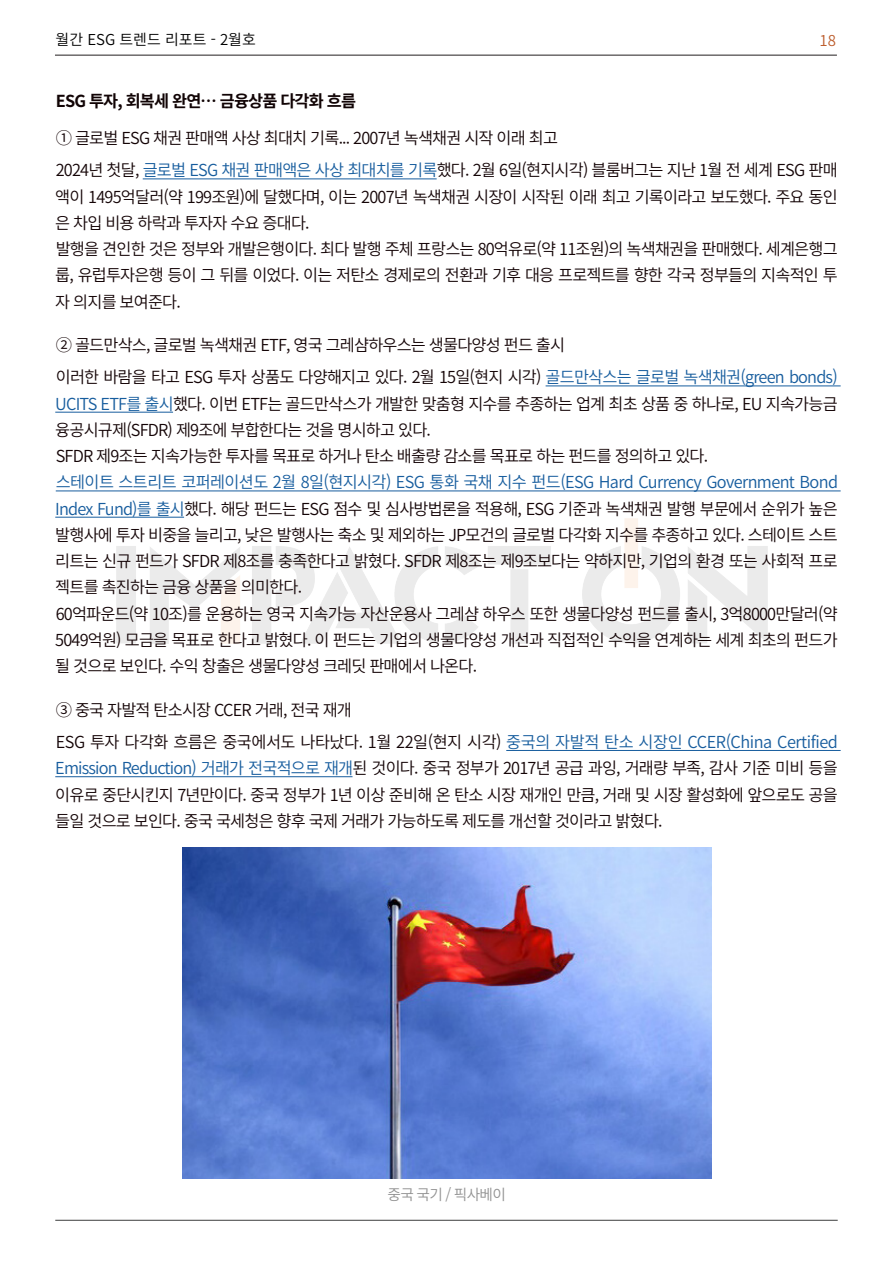
<style>
.page{position:relative;width:893px;height:1263px;background:#fff}
.page>*{position:absolute;margin:0;border:0;box-sizing:border-box;transform-origin:0 0}
.t1{font:16.5px/26.2px "Source Han Sans K";letter-spacing:-.05em;color:#140406;text-align:justify}
.t2{font:700 16.5px "Source Han Sans K";letter-spacing:-.05em;color:#110405}
.t3{font:15px "Source Han Sans K";color:#000}
.t4{font:15px "Source Han Sans K";letter-spacing:-.05em;color:#919191}
.t5{font:15px "Source Han Sans K";color:#bd5e2e}
.s1{color:#175d9e}
</style>
<div class="page">
<hr style="left:55px;top:55px;width:782px;height:1px;background:#231f20">
<hr style="left:55px;top:1220px;width:783px;height:1px;background:#030505">
<hr style="left:143px;top:178px;width:294px;height:1px;background:#175d9e">
<hr style="left:546px;top:385px;width:295px;height:1px;background:#175d9e">
<hr style="left:55px;top:412px;width:118px;height:1px;background:#175d9e">
<hr style="left:56px;top:490px;width:785px;height:1px;background:#175d9e">
<hr style="left:55px;top:517px;width:129px;height:1px;background:#175d9e">
<hr style="left:506px;top:750px;width:335px;height:1px;background:#175d9e">
<hr style="left:55px;top:776px;width:297px;height:1px;background:#175d9e">
<img style="left:183px;top:848px;width:528px;height:331px">
<p class="t3" style="left:56px;top:31px;width:202px">월간 ESG 트렌드 리포트 - 2월호</p>
<p class="t5" style="left:820px;top:32px;width:18px">18</p>
<p class="t2" style="left:56px;top:91px;width:302px">ESG 투자, 회복세 완연… 금융상품 다각화 흐름</p>
<p class="t1" style="left:56px;top:125px;width:504px">① 글로벌 ESG 채권 판매액 사상 최대치 기록... 2007년 녹색채권 시작 이래 최고</p>
<p class="t1" style="left:55px;top:158px;width:784px">2024년 첫달, <span class="s1">글로벌 ESG 채권 판매액은 사상 최대치를 기록</span>했다. 2월 6일(현지시각) 블룸버그는 지난 1월 전 세계 ESG 판매 액이 1495억달러(약 199조원)에 달했다며, 이는 2007년 녹색채권 시장이 시작된 이래 최고 기록이라고 보도했다. 주요 동인 은 차입 비용 하락과 투자자 수요 증대다.</p>
<p class="t1" style="left:55px;top:236px;width:784px">발행을 견인한 것은 정부와 개발은행이다. 최다 발행 주체 프랑스는 80억유로(약 11조원)의 녹색채권을 판매했다. 세계은행그 룹, 유럽투자은행 등이 그 뒤를 이었다. 이는 저탄소 경제로의 전환과 기후 대응 프로젝트를 향한 각국 정부들의 지속적인 투 자 의지를 보여준다.</p>
<p class="t1" style="left:56px;top:332px;width:511px">② 골드만삭스, 글로벌 녹색채권 ETF, 영국 그레샴하우스는 생물다양성 펀드 출시</p>
<p class="t1" style="left:55px;top:365px;width:784px">이러한 바람을 타고 ESG 투자 상품도 다양해지고 있다. 2월 15일(현지 시각) <span class="s1">골드만삭스는 글로벌 녹색채권(green bonds)<br>UCITS ETF를 출시</span>했다. 이번 ETF는 골드만삭스가 개발한 맞춤형 지수를 추종하는 업계 최초 상품 중 하나로, EU 지속가능금 융공시규제(SFDR) 제9조에 부합한다는 것을 명시하고 있다.</p>
<p class="t1" style="left:56px;top:443px;width:654px">SFDR 제9조는 지속가능한 투자를 목표로 하거나 탄소 배출량 감소를 목표로 하는 펀드를 정의하고 있다.</p>
<p class="t1" style="left:55px;top:470px;width:784px"><span class="s1">스테이트 스트리트 코퍼레이션도 2월 8일(현지시각) ESG 통화 국채 지수 펀드(ESG Hard Currency Government Bond Index Fund)를 출시</span>했다. 해당 펀드는 ESG 점수 및 심사방법론을 적용해, ESG 기준과 녹색채권 발행 부문에서 순위가 높은 발행사에 투자 비중을 늘리고, 낮은 발행사는 축소 및 제외하는 JP모건의 글로벌 다각화 지수를 추종하고 있다. 스테이트 스트 리트는 신규 펀드가 SFDR 제8조를 충족한다고 밝혔다. SFDR 제8조는 제9조보다는 약하지만, 기업의 환경 또는 사회적 프로 젝트를 촉진하는 금융 상품을 의미한다.</p>
<p class="t1" style="left:55px;top:601px;width:784px">60억파운드(약 10조)를 운용하는 영국 지속가능 자산운용사 그레샴 하우스 또한 생물다양성 펀드를 출시, 3억8000만달러(약 5049억원) 모금을 목표로 한다고 밝혔다. 이 펀드는 기업의 생물다양성 개선과 직접적인 수익을 연계하는 세계 최초의 펀드가 될 것으로 보인다. 수익 창출은 생물다양성 크레딧 판매에서 나온다.</p>
<p class="t1" style="left:56px;top:697px;width:298px">③ 중국 자발적 탄소시장 CCER 거래, 전국 재개</p>
<p class="t1" style="left:55px;top:729px;width:784px">ESG 투자 다각화 흐름은 중국에서도 나타났다. 1월 22일(현지 시각) <span class="s1">중국의 자발적 탄소 시장인 CCER(China Certified Emission Reduction) 거래가 전국적으로 재개</span>된 것이다. 중국 정부가 2017년 공급 과잉, 거래량 부족, 감사 기준 미비 등을 이유로 중단시킨지 7년만이다. 중국 정부가 1년 이상 준비해 온 탄소 시장 재개인 만큼, 거래 및 시장 활성화에 앞으로도 공을 들일 것으로 보인다. 중국 국세청은 향후 국제 거래가 가능하도록 제도를 개선할 것이라고 밝혔다.</p>
<p class="t4" style="left:388px;top:1186px;width:120px">중국 국기 / 픽사베이</p>
</div>
